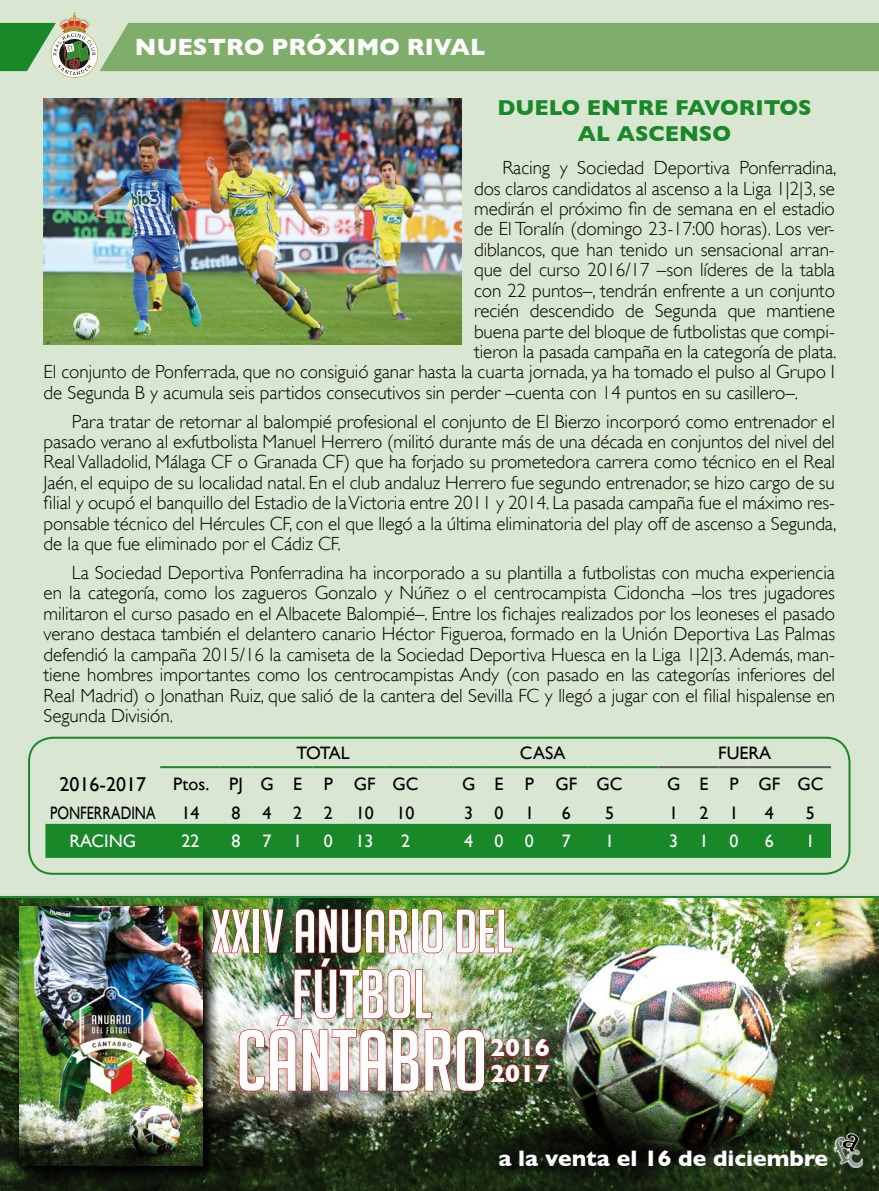
<style>
.page{position:relative;width:879px;height:1191px;background:#d9e6d1}
.page>*{position:absolute;margin:0;border:0;box-sizing:border-box;transform-origin:0 0}
.t1{font:84.6px "Big Noodle Titling";color:#fff}
.t2{font:67.8px "Big Noodle Titling";color:#fff}
.t3{font:60px "Big Noodle Titling";color:#fff}
.t4{font:700 25.2px/25.2px "Gill Sans";color:#fff}
.t5{font:700 24px "Gill Sans";color:#fff}
.t6{font:700 22.8px "Gill Sans";color:#fff}
.t7{font:700 22px/26px "Gill Sans";color:#198829;text-align:center}
.t8{font:20px "Gill Sans";color:#000}
.t9{font:300 19px/20.4px "Gill Sans";letter-spacing:-.005em;color:#000;text-align:justify}
.t10{font:18px "Gill Sans";color:#000}
.t11{font:18px "Gill Sans";letter-spacing:.58em;color:#fff}
.t12{font:18px "Gill Sans";color:#000;scale:.79 1}
</style>
<div class="page">
<svg style="left:0;top:12px;width:879px;height:66px"></svg>
<img style="left:44px;top:98px;width:417px;height:246px">
<div style="left:45px;top:824px;width:786px;height:34px;background:#198829"></div>
<hr style="left:658px;top:766px;width:31px;height:2px;background:#58585a">
<hr style="left:689px;top:766px;width:30px;height:2px;background:#58585a">
<hr style="left:719px;top:766px;width:30px;height:2px;background:#58585a">
<hr style="left:749px;top:766px;width:41px;height:2px;background:#58585a">
<hr style="left:790px;top:766px;width:41px;height:2px;background:#58585a">
<hr style="left:160px;top:766px;width:61px;height:2px;background:#198829">
<hr style="left:221px;top:766px;width:30px;height:2px;background:#198829">
<hr style="left:251px;top:766px;width:32px;height:2px;background:#198829">
<hr style="left:283px;top:766px;width:30px;height:2px;background:#198829">
<hr style="left:313px;top:766px;width:31px;height:2px;background:#198829">
<hr style="left:344px;top:766px;width:41px;height:2px;background:#198829">
<hr style="left:385px;top:766px;width:41px;height:2px;background:#198829">
<hr style="left:426px;top:766px;width:27px;height:2px;background:#198829">
<hr style="left:453px;top:766px;width:31px;height:2px;background:#198829">
<hr style="left:484px;top:766px;width:30px;height:2px;background:#198829">
<hr style="left:514px;top:766px;width:31px;height:2px;background:#198829">
<hr style="left:545px;top:766px;width:42px;height:2px;background:#198829">
<hr style="left:587px;top:766px;width:45px;height:2px;background:#198829">
<hr style="left:632px;top:766px;width:26px;height:2px;background:#198829">
<div style="left:28px;top:736px;width:822px;height:138px;border:2px solid #198829;border-radius:24px"></div>
<hr style="left:0;top:896px;width:879px;height:2px;background:#198829">
<img style="left:0;top:898px;width:879px;height:293px">
<svg style="left:12px;top:899px;width:206px;height:281px;background:#213018"></svg>
<img style="left:19px;top:906px;width:184px;height:259px">
<div style="left:524px;top:1038px;width:6px;height:19px;border:1px solid #e2001a"></div>
<div style="left:524px;top:1064px;width:6px;height:18px;border:1px solid #e2001a"></div>
<svg style="left:534px;top:1037px;width:16px;height:46px"></svg>
<img style="left:210px;top:908px;width:310px;height:183px">
<svg style="left:831px;top:1130px;width:32px;height:37px"></svg>
<svg style="left:835px;top:1134px;width:28px;height:33px"></svg>
<p class="t5" style="left:135px;top:33px;width:352px">NUESTRO PRÓXIMO RIVAL</p>
<p class="t7" style="left:497px;top:94px;width:315px">DUELO ENTRE FAVORITOS<br>AL ASCENSO</p>
<p class="t9" style="left:502px;top:157px;width:335px">Racing y Sociedad Deportiva Ponferradina,</p>
<p class="t9" style="left:474px;top:178px;width:362px">dos claros candidatos al ascenso a la Liga 1|2|3, se</p>
<p class="t9" style="left:474px;top:198px;width:362px">medirán el próximo fin de semana en el estadio</p>
<p class="t9" style="left:474px;top:219px;width:362px">de El Toralín (domingo 23-17:00 horas). Los ver-</p>
<p class="t9" style="left:474px;top:239px;width:362px">diblancos, que han tenido un sensacional arran-</p>
<p class="t9" style="left:474px;top:260px;width:362px">que del curso 2016/17 –son líderes de la tabla</p>
<p class="t9" style="left:474px;top:280px;width:362px">con 22 puntos–, tendrán enfrente a un conjunto</p>
<p class="t9" style="left:474px;top:300px;width:362px">recién descendido de Segunda que mantiene</p>
<p class="t9" style="left:474px;top:321px;width:362px">buena parte del bloque de futbolistas que compi-</p>
<p class="t9" style="left:474px;top:341px;width:364px">tieron la pasada campaña en la categoría de plata.</p>
<p class="t9" style="left:44px;top:362px;width:793px">El conjunto de Ponferrada, que no consiguió ganar hasta la cuarta jornada, ya ha tomado el pulso al Grupo I</p>
<p class="t9" style="left:44px;top:382px;width:756px">de Segunda B y acumula seis partidos consecutivos sin perder –cuenta con 14 puntos en su casillero–.</p>
<p class="t9" style="left:44px;top:411px;width:794px;text-indent:28px">Para tratar de retornar al balompié profesional el conjunto de El Bierzo incorporó como entrenador el pasado verano al exfutbolista Manuel Herrero (militó durante más de una década en conjuntos del nivel del Real Valladolid, Málaga CF o Granada CF) que ha forjado su prometedora carrera como técnico en el Real Jaén, el equipo de su localidad natal. En el club andaluz Herrero fue segundo entrenador, se hizo cargo de su filial y ocupó el banquillo del Estadio de la Victoria entre 2011 y 2014. La pasada campaña fue el máximo res&shy;ponsable técnico del Hércules CF, con el que llegó a la última eliminatoria del play off de ascenso a Segunda, de la que fue eliminado por el Cádiz CF.</p>
<p class="t9" style="left:44px;top:562px;width:793px;text-indent:28px">La Sociedad Deportiva Ponferradina ha incorporado a su plantilla a futbolistas con mucha experiencia en la categoría, como los zagueros Gonzalo y Núñez o el centrocampista Cidoncha –los tres jugadores militaron el curso pasado en el Albacete Balompié–. Entre los fichajes realizados por los leoneses el pasado verano destaca también el delantero canario Héctor Figueroa, formado en la Unión Deportiva Las Palmas defendió la campaña 2015/16 la camiseta de la Sociedad Deportiva Huesca en la Liga 1|2|3. Además, man&shy;tiene hombres importantes como los centrocampistas Andy (con pasado en las categorías inferiores del Real Madrid) o Jonathan Ruiz, que salió de la cantera del Sevilla FC y llegó a jugar con el filial hispalense en Segunda División.</p>
<p class="t10" style="left:296px;top:742px;width:55px">TOTAL</p>
<p class="t10" style="left:520px;top:742px;width:47px">CASA</p>
<p class="t10" style="left:718px;top:742px;width:55px">FUERA</p>
<p class="t8" style="left:60px;top:772px;width:88px">2016-2017</p>
<p class="t10" style="left:173px;top:774px;width:247px">Ptos. PJ G E P GF GC</p>
<p class="t10" style="left:462px;top:774px;width:162px">GE P GFGC</p>
<p class="t10" style="left:667px;top:774px;width:158px">GE PGFGC</p>
<p class="t12" style="left:50px;top:802px;width:135px">PONFERRADINA</p>
<p class="t10" style="left:181px;top:802px;width:19px">14</p>
<p class="t10" style="left:231px;top:802px;width:103px">8422</p>
<p class="t10" style="left:356px;top:802px;width:19px">10</p>
<p class="t10" style="left:396px;top:802px;width:19px">10</p>
<p class="t10" style="left:464px;top:802px;width:71px">301</p>
<p class="t10" style="left:562px;top:802px;width:10px">6</p>
<p class="t10" style="left:605px;top:802px;width:10px">5</p>
<p class="t10" style="left:669px;top:802px;width:71px">121</p>
<p class="t10" style="left:765px;top:802px;width:10px">4</p>
<p class="t10" style="left:806px;top:802px;width:10px">5</p>
<p class="t11" style="left:69px;top:830px;width:68px">RACING</p>
<p class="t11" style="left:181px;top:830px;width:19px">22</p>
<p class="t11" style="left:231px;top:830px;width:103px">8710</p>
<p class="t11" style="left:356px;top:830px;width:19px">13</p>
<p class="t11" style="left:401px;top:830px;width:10px">2</p>
<p class="t11" style="left:464px;top:830px;width:71px">400</p>
<p class="t11" style="left:562px;top:830px;width:10px">7</p>
<p class="t11" style="left:605px;top:830px;width:10px">1</p>
<p class="t11" style="left:669px;top:830px;width:71px">310</p>
<p class="t11" style="left:765px;top:830px;width:10px">6</p>
<p class="t11" style="left:806px;top:830px;width:10px">1</p>
<h3 class="t3" style="left:211px;top:899px;width:303px">XXIV ANUARIO DEL</h3>
<h2 class="t2" style="left:291px;top:957px;width:142px">FÚTBOL</h2>
<h1 class="t1" style="left:236px;top:1015px;width:253px">CÁNTABRO</h1>
<h3 class="t4" style="left:490px;top:1035px;width:61px">2016<br>2017</h3>
<p class="t6" style="left:498px;top:1145px;width:331px">a la venta el 16 de diciembre</p>
</div>
